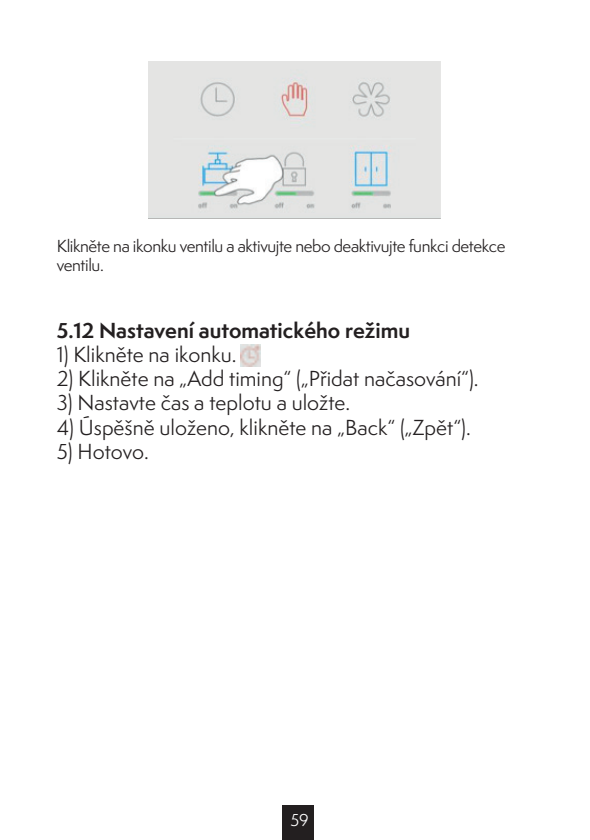
<style>
.page{position:relative;width:590px;height:840px;background:#fff}
.page>*{position:absolute;margin:0;border:0;box-sizing:border-box;transform-origin:0 0}
.t1{font:20px "Semplicita Pro";color:#231f20}
.t2{font:700 20px "Semplicita Pro";color:#231f20}
.t3{font:16px/19.2px "Semplicita Pro";letter-spacing:-.025em;color:#231f20}
.t4{font:16px "Semplicita Pro";color:#fff}
</style>
<div class="page">
<div style="left:282px;top:805px;width:32px;height:34px;background:#231f20"></div>
<img style="left:240px;top:344px;width:20px;height:22px">
<img style="left:148px;top:61px;width:293px;height:157px">
<p class="t3" style="left:57px;top:236px;width:450px">Klikněte na ikonku ventilu a aktivujte nebo deaktivujte funkci detekce ventilu.</p>
<p class="t2" style="left:57px;top:316px;width:355px">5.12 Nastavení automatického režimu</p>
<p class="t1" style="left:57px;top:340px;width:181px">1) Klikněte na ikonku.</p>
<p class="t1" style="left:57px;top:364px;width:423px">2) Klikněte na „Add timing“ („Přidat načasování“).</p>
<p class="t1" style="left:57px;top:388px;width:295px">3) Nastavte čas a teplotu a uložte.</p>
<p class="t1" style="left:57px;top:412px;width:415px">4) Úspěšně uloženo, klikněte na „Back“ („Zpět“).</p>
<p class="t1" style="left:57px;top:436px;width:94px">5) Hotovo.</p>
<p class="t4" style="left:290px;top:807px;width:20px">59</p>
</div>
